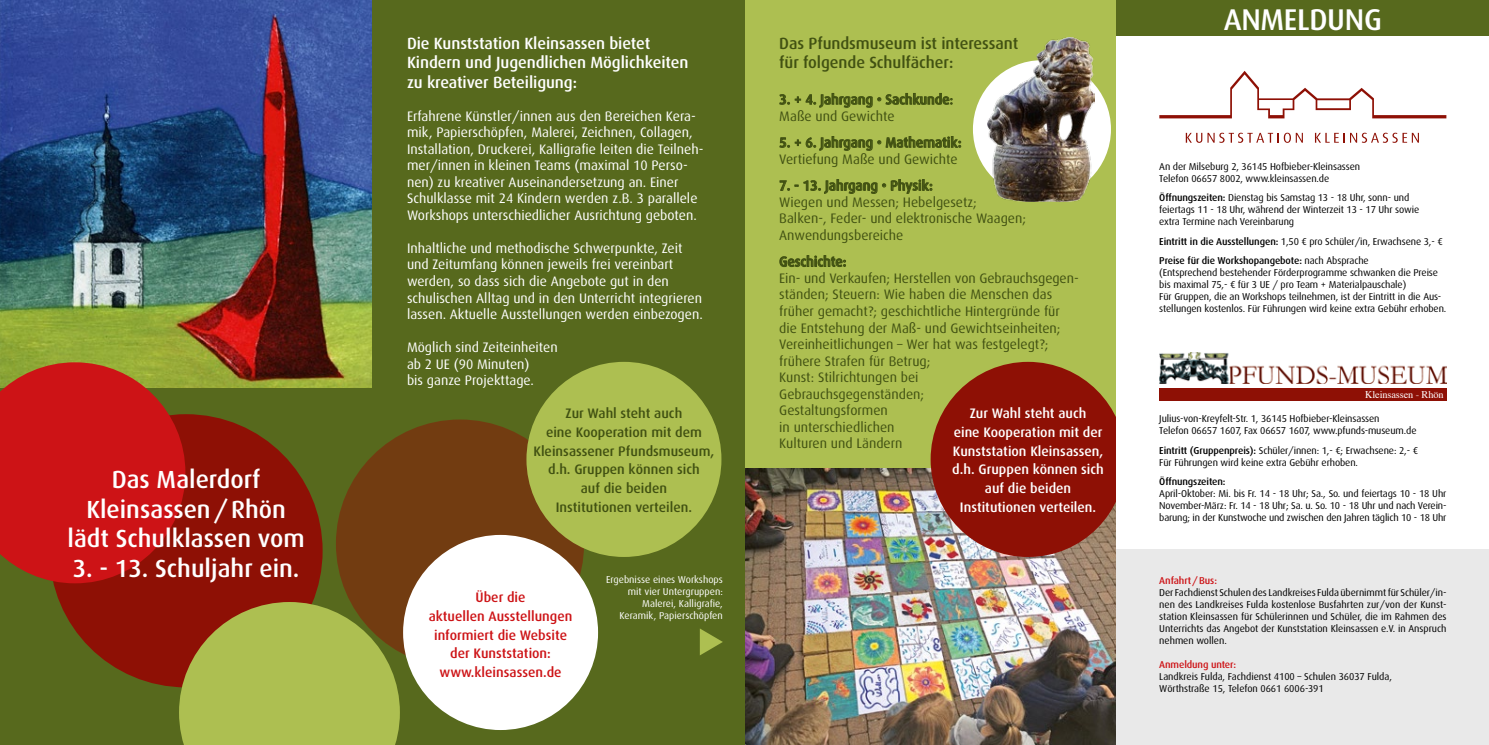
<style>
.page{position:relative;width:1489px;height:745px;background:#fff}
.page>*{position:absolute;margin:0;border:0;box-sizing:border-box;transform-origin:0 0}
.t1{font:500 30px "Dax CE";letter-spacing:-.01em;color:#fff}
.t2{font:500 24.75px/29.8px "Dax CE";color:#fff;text-align:center}
.t3{font:500 16.25px/19.5px "Dax CE";letter-spacing:-.005em;color:#fff}
.t4{font:500 16.25px/19.5px "Dax CE";letter-spacing:-.005em;color:#415112}
.t5{font:13.75px/16.5px "Dax CE";color:#fff}
.t6{font:13.75px/16.5px "Dax CE";color:#415112}
.t7{font:500 13.75px/18.8px "Dax CE";color:#415112;text-align:center}
.t8{font:500 13.75px/18.8px "Dax CE";color:#fff;text-align:center}
.t9{font:500 13.75px/18.8px "Dax CE";color:#cd1316;text-align:center}
.t10{font:10.25px "Times";letter-spacing:-.01em;color:#fff}
.t11{font:10px/12px "Dax CE";letter-spacing:-.01em;color:#000}
.t12{font:500 10px/19.5px "Dax CE";letter-spacing:-.01em;color:#000}
.t13{font:10px/12px "Dax CE";color:#fff;text-align:right}
.t14{font:500 10px "Dax CE";letter-spacing:-.01em;color:#cd1316}
.s1{font-weight:400}
.s2{font-weight:500}
</style>
<div class="page">
<div style="left:0;top:0;width:372px;height:744px;background:#57691d"></div>
<img style="left:0;top:0;width:372px;height:387px">
<div style="left:50px;top:414px;width:272px;height:273px;background:#8e1005;border-radius:50%"></div>
<svg style="left:0;top:362px;width:185px;height:221px;background:#c11e17"></svg>
<div style="left:744px;top:0;width:372px;height:744px;background:#adbf51"></div>
<img style="left:744px;top:468px;width:372px;height:276px">
<div style="left:372px;top:0;width:372px;height:744px;background:#57691d"></div>
<div style="left:336px;top:419px;width:248px;height:248px;background:#723c11;border-radius:50%"></div>
<div style="left:403px;top:534px;width:195px;height:195px;background:#fff;border-radius:50%"></div>
<div style="left:526px;top:361px;width:195px;height:195px;background:#adbf51;border-radius:50%"></div>
<div style="left:930px;top:361px;width:195px;height:195px;background:#8e1005;border-radius:50%"></div>
<svg style="left:779px;top:94px;width:10px;height:11px"></svg>
<svg style="left:795px;top:93px;width:157px;height:14px"></svg>
<svg style="left:779px;top:137px;width:10px;height:11px"></svg>
<svg style="left:795px;top:136px;width:165px;height:14px"></svg>
<svg style="left:779px;top:179px;width:106px;height:14px"></svg>
<svg style="left:891px;top:179px;width:41px;height:14px"></svg>
<svg style="left:779px;top:255px;width:66px;height:12px"></svg>
<svg style="left:699px;top:628px;width:23px;height:27px"></svg>
<div style="left:972px;top:60px;width:138px;height:138px;background:#fff;border-radius:50%"></div>
<img style="left:987px;top:38px;width:107px;height:163px">
<div style="left:1116px;top:0;width:372px;height:744px;background:#fff"></div>
<div style="left:1116px;top:549px;width:372px;height:195px;background:#e9e9e9"></div>
<div style="left:1116px;top:0;width:372px;height:35px;background:#57691d"></div>
<svg style="left:1185px;top:133px;width:117px;height:10px"></svg>
<svg style="left:1314px;top:133px;width:104px;height:10px"></svg>
<svg style="left:1159px;top:71px;width:287px;height:47px"></svg>
<img style="left:1159px;top:352px;width:287px;height:31px">
<div style="left:1158px;top:388px;width:288px;height:12px;background:#8e1005"></div>
<svg style="left:179px;top:601px;width:221px;height:143px"></svg>
<h2 class="t2" style="left:68px;top:463px;width:238px">Das Malerdorf<br>Kleinsassen/Rhön lädt Schulklassen vom</h2>
<h2 class="t2" style="left:73px;top:552px;width:228px">3. - 13. Schuljahr ein.</h2>
<h3 class="t4" style="left:779px;top:33px;width:240px">Das Pfundsmuseum ist interessant für folgende Schulfächer:</h3>
<h3 class="t7" style="left:779px;top:91px;width:175px;line-height:16.5px;text-align:left">3. + 4. Jahrgang • Sachkunde<span class="s1">:<br>Maße und Gewichte</span></h3>
<h3 class="t7" style="left:779px;top:133px;width:184px">5. + 6. Jahrgang • Mathematik:</h3>
<h3 class="t6" style="left:779px;top:150px;width:180px">Vertiefung Maße und Gewichte</h3>
<h3 class="t7" style="left:779px;top:176px;width:155px">7. - 13. Jahrgang • Physik:</h3>
<h3 class="t6" style="left:779px;top:193px;width:248px">Wiegen und Messen; Hebelgesetz;<br>Balken-, Feder- und elektronische Waagen;<br>Anwendungsbereiche</h3>
<h3 class="t7" style="left:779px;top:252px;width:69px">Geschichte:</h3>
<p class="t6" style="left:779px;top:269px;width:301px">Ein- und Verkaufen; Herstellen von Gebrauchsgegen&shy;ständen; Steuern: Wie haben die Menschen das früher gemacht?; geschichtliche Hintergründe für die Entstehung der Maß- und Gewichtseinheiten; Vereinheitlichungen – Wer hat was festgelegt?; frühere Strafen für Betrug;<br>Kunst: Stilrichtungen bei<br>Gebrauchsgegenständen;<br>Gestaltungsformen<br>in unterschiedlichen<br>Kulturen und Ländern</p>
<h3 class="t3" style="left:407px;top:33px;width:283px">Die Kunststation Kleinsassen bietet<br>Kindern und Jugendlichen Möglichkeiten zu kreativer Beteiligung:</h3>
<p class="t5" style="left:407px;top:107px;width:298px">Erfahrene Künstler/innen aus den Bereichen Kera&shy;mik, Papierschöpfen, Malerei, Zeichnen, Collagen, Installation, Druckerei, Kalligrafie leiten die Teilneh&shy;mer/innen in kleinen Teams (maximal 10 Perso&shy;nen) zu kreativer Auseinandersetzung an. Einer Schulklasse mit 24 Kindern werden z.B. 3 parallele Workshops unterschiedlicher Ausrichtung geboten.</p>
<p class="t5" style="left:407px;top:239px;width:297px">Inhaltliche und methodische Schwerpunkte, Zeit und Zeitumfang können jeweils frei vereinbart werden, so dass sich die Angebote gut in den schulischen Alltag und in den Unterricht integrieren lassen. Aktuelle Ausstellungen werden einbezogen.</p>
<h3 class="t5" style="left:407px;top:338px;width:152px">Möglich sind Zeiteinheiten ab 2 UE (90 Minuten)<br>bis ganze Projekttage.</h3>
<h3 class="t7" style="left:533px;top:403px;width:183px">Zur Wahl steht auch<br>eine Kooperation mit dem<br>Kleinsassener Pfundsmuseum, d.h. Gruppen können sich<br>auf die beiden<br>Institutionen verteilen.</h3>
<h3 class="t8" style="left:952px;top:403px;width:153px">Zur Wahl steht auch<br>eine Kooperation mit der<br>Kunststation Kleinsassen, d.h. Gruppen können sich auf die beiden<br>Institutionen verteilen.</h3>
<h3 class="t9" style="left:429px;top:587px;width:145px">Über die<br>aktuellen Ausstellungen informiert die Website der Kunststation: www.kleinsassen.de</h3>
<p class="t13" style="left:606px;top:572px;width:118px">Ergebnisse eines Workshops mit vier Untergruppen:<br>Malerei, Kalligrafie,<br>Keramik, Papierschöpfen</p>
<h1 class="t1" style="left:1223px;top:0;width:160px">ANMELDUNG</h1>
<p class="t11" style="left:1159px;top:160px;width:202px">An der Milseburg 2, 36145 Hofbieber-Kleinsassen<br>Telefon 06657 8002, www.kleinsassen.de</p>
<p class="t11" style="left:1159px;top:191px;width:261px"><span class="s2">Öffnungszeiten:</span> Dienstag bis Samstag 13 - 18 Uhr, sonn- und feiertags 11 - 18 Uhr, während der Winterzeit 13 - 17 Uhr sowie extra Termine nach Vereinbarung</p>
<p class="t12" style="left:1159px;top:231px;width:285px">Eintritt in die Ausstellungen: <span class="s1">1,50 € pro Schüler/in, Erwachsene 3,- €<br></span>Preise für die Workshopangebote: <span class="s1">nach Absprache</span></p>
<p class="t11" style="left:1159px;top:266px;width:289px">(Entsprechend bestehender Förderprogramme schwanken die Preise bis maximal 75,- € für 3 UE / pro Team + Materialpauschale)<br>Für Gruppen, die an Workshops teilnehmen, ist der Eintritt in die Aus&shy;stellungen kostenlos. Für Führungen wird keine extra Gebühr erhoben.</p>
<p class="t10" style="left:1364px;top:385px;width:80px">Kleinsassen - Rhön</p>
<p class="t11" style="left:1159px;top:412px;width:259px">Julius-von-Kreyfelt-Str. 1, 36145 Hofbieber-Kleinsassen<br>Telefon 06657 1607, Fax 06657 1607, www.pfunds-museum.de</p>
<p class="t11" style="left:1159px;top:444px;width:260px"><span class="s2">Eintritt (Gruppenpreis):</span> Schüler/innen: 1,- €; Erwachsene: 2,- €<br>Für Führungen wird keine extra Gebühr erhoben.</p>
<p class="t12" style="left:1159px;top:471px;width:68px">Öffnungszeiten:</p>
<p class="t11" style="left:1159px;top:487px;width:289px;text-align:justify">April-Oktober: Mi. bis Fr. 14 - 18 Uhr; Sa., So. und feiertags 10 - 18 Uhr November-März: Fr. 14 - 18 Uhr; Sa. u. So. 10 - 18 Uhr und nach Verein&shy;barung; in der Kunstwoche und zwischen den Jahren täglich 10 - 18 Uhr</p>
<p class="t14" style="left:1159px;top:573px;width:59px">Anfahrt/Bus:</p>
<p class="t11" style="left:1159px;top:585px;width:289px;text-align:justify">Der Fachdienst Schulen des Landkreises Fulda übernimmt für Schüler/in&shy;nen des Landkreises Fulda kostenlose Busfahrten zur/von der Kunst&shy;station Kleinsassen für Schülerinnen und Schüler, die im Rahmen des Unterrichts das Angebot der Kunststation Kleinsassen e.V. in Anspruch nehmen wollen.</p>
<p class="t14" style="left:1159px;top:657px;width:78px">Anmeldung unter:</p>
<p class="t11" style="left:1159px;top:669px;width:234px">Landkreis Fulda, Fachdienst 4100 – Schulen 36037 Fulda,<br>Wörthstraße 15, Telefon 0661 6006-391</p>
</div>
